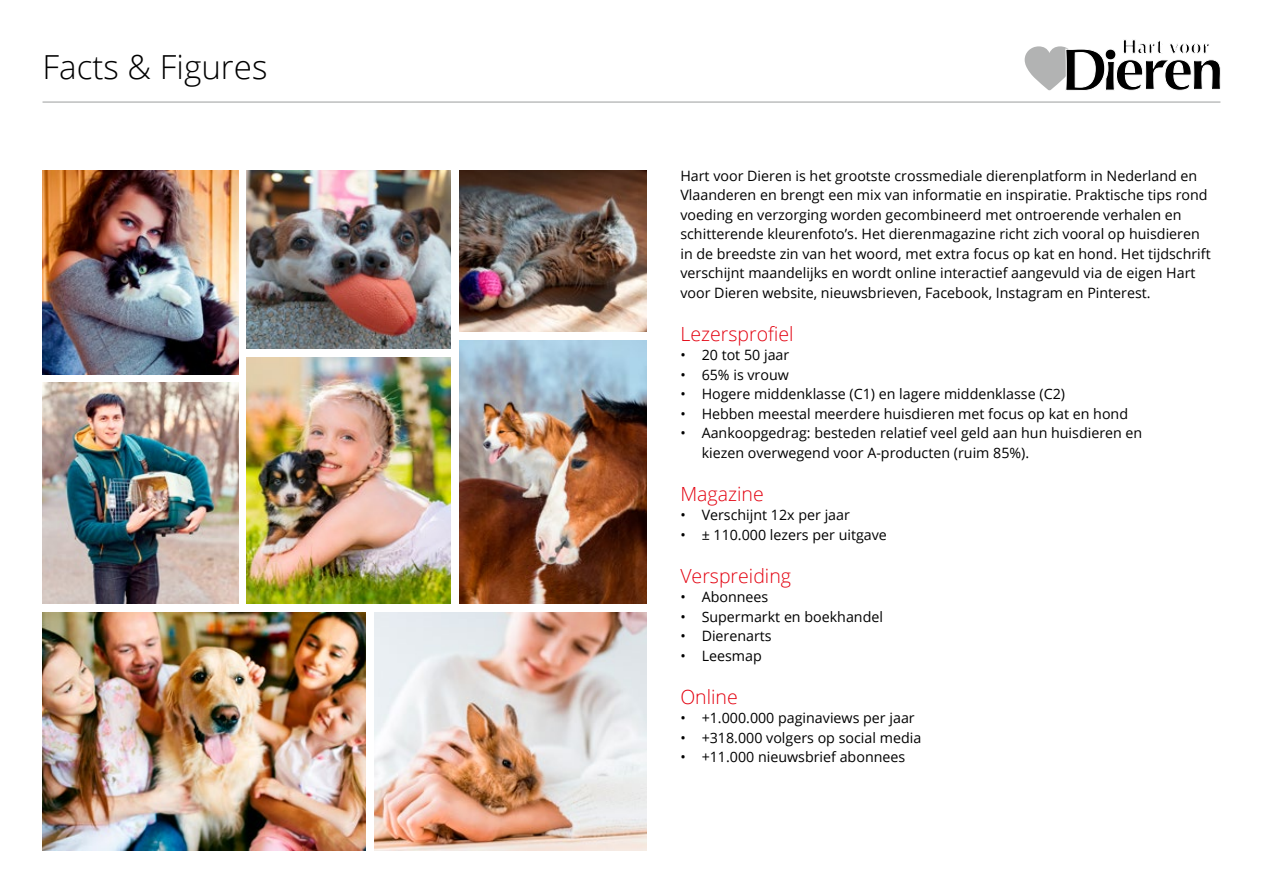
<style>
.page{position:relative;width:1263px;height:893px;background:#fff}
.page>*{position:absolute;margin:0;border:0;box-sizing:border-box;transform-origin:0 0}
.t1{font:300 33.15px "Open Sans";color:#000}
.t2{font:300 19.5px "Open Sans";color:#e3000f}
.t3{font:14.25px/19.5px "Open Sans";color:#000}
</style>
<div class="page">
<hr style="left:43px;top:102px;width:1177px;height:1px;background:#9c9d9d">
<img style="left:459px;top:340px;width:187px;height:263px">
<img style="left:459px;top:170px;width:187px;height:162px">
<img style="left:43px;top:170px;width:195px;height:204px">
<img style="left:43px;top:383px;width:195px;height:221px">
<img style="left:247px;top:170px;width:204px;height:179px">
<img style="left:247px;top:357px;width:204px;height:247px">
<img style="left:374px;top:612px;width:272px;height:238px">
<img style="left:43px;top:612px;width:323px;height:238px">
<svg style="left:1025px;top:40px;width:195px;height:51px"></svg>
<h1 class="t1" style="left:43px;top:45px;width:226px">Facts &amp; Figures</h1>
<p class="t3" style="left:680px;top:166px;width:532px">Hart voor Dieren is het grootste crossmediale dierenplatform in Nederland en Vlaanderen en brengt een mix van informatie en inspiratie. Praktische tips rond voeding en verzorging worden gecombineerd met ontroerende verhalen en schitterende kleurenfoto’s. Het dierenmagazine richt zich vooral op huisdieren in de breedste zin van het woord, met extra focus op kat en hond. Het tijdschrift verschijnt maandelijks en wordt online interactief aangevuld via de eigen Hart voor Dieren website, nieuwsbrieven, Facebook, Instagram en Pinterest.</p>
<h2 class="t2" style="left:680px;top:320px;width:115px">Lezersprofiel</h2>
<p class="t3" style="left:680px;top:345px;width:110px">• 20 tot 50 jaar</p>
<p class="t3" style="left:680px;top:365px;width:110px">• 65% is vrouw</p>
<p class="t3" style="left:680px;top:384px;width:386px">• Hogere middenklasse (C1) en lagere middenklasse (C2)</p>
<p class="t3" style="left:680px;top:404px;width:449px">• Hebben meestal meerdere huisdieren met focus op kat en hond</p>
<p class="t3" style="left:702px;top:423px;width:442px;text-indent:-21px">• Aankoopgedrag: besteden relatief veel geld aan hun huisdieren en kiezen overwegend voor A-producten (ruim 85%).</p>
<h2 class="t2" style="left:680px;top:480px;width:85px">Magazine</h2>
<p class="t3" style="left:680px;top:505px;width:171px">• Verschijnt 12x per jaar</p>
<p class="t3" style="left:680px;top:524px;width:208px">• ± 110.000 lezers per uitgave</p>
<h2 class="t2" style="left:680px;top:562px;width:112px">Verspreiding</h2>
<p class="t3" style="left:680px;top:587px;width:89px">• Abonnees</p>
<p class="t3" style="left:680px;top:606px;width:204px">• Supermarkt en boekhandel</p>
<p class="t3" style="left:680px;top:626px;width:93px">• Dierenarts</p>
<p class="t3" style="left:680px;top:645px;width:83px">• Leesmap</p>
<h2 class="t2" style="left:680px;top:683px;width:59px">Online</h2>
<p class="t3" style="left:680px;top:708px;width:236px">• +1.000.000 paginaviews per jaar</p>
<p class="t3" style="left:680px;top:727px;width:242px">• +318.000 volgers op social media</p>
<p class="t3" style="left:680px;top:747px;width:226px">• +11.000 nieuwsbrief abonnees</p>
</div>
